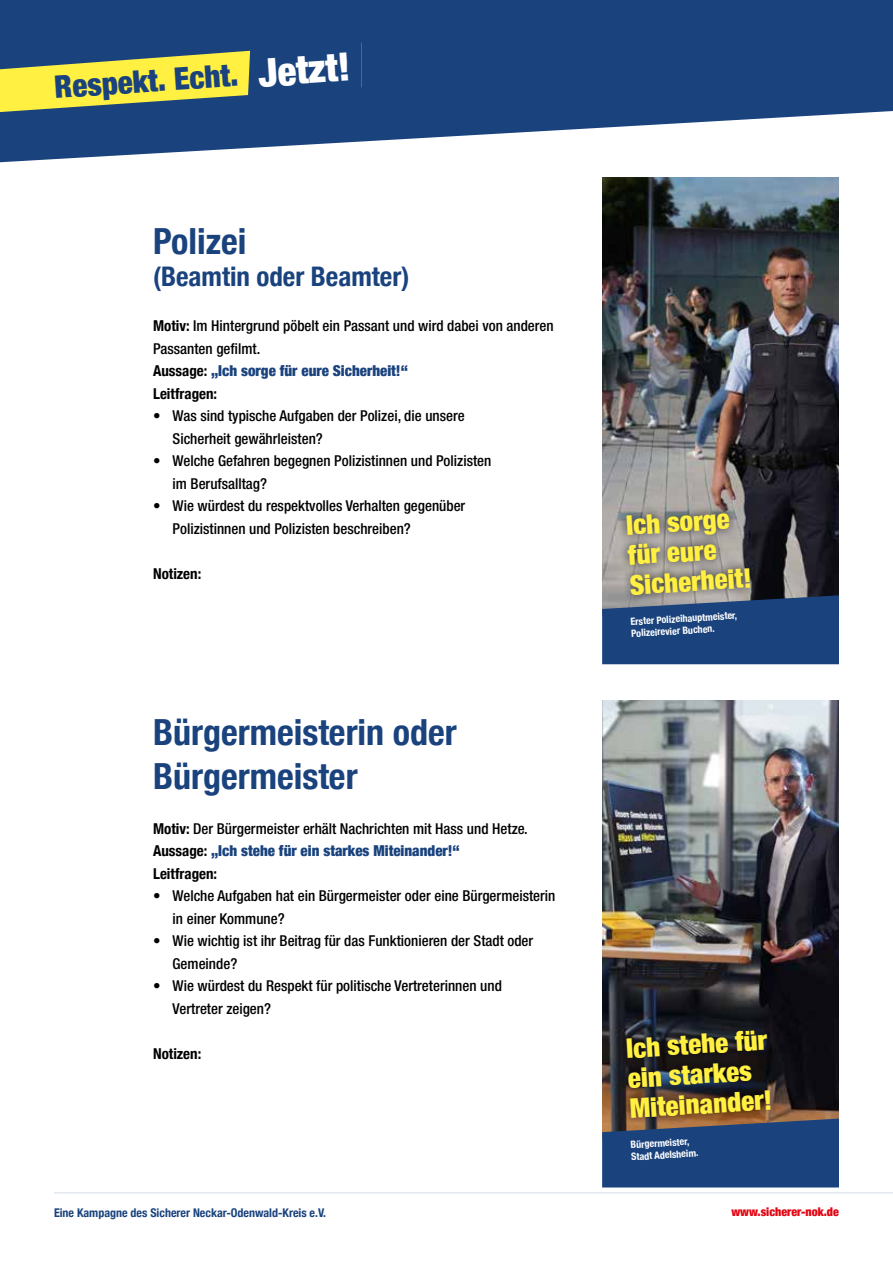
<style>
.page{position:relative;width:893px;height:1263px;background:#fff}
.page>*{position:absolute;margin:0;border:0;box-sizing:border-box;transform-origin:0 0}
.t1{font:700 condensed 36px/43.2px "Helvetica Neue";color:#1a437e}
.t2{font:900 condensed 31.05px "Helvetica Neue";color:#1a437e}
.t3{font:900 condensed 27px/30px "Helvetica Neue";color:#fff042}
.t4{font:700 condensed 27px "Helvetica Neue";color:#1a437e}
.t5{font:500 condensed 15px/22.5px "Helvetica Neue LT Std";color:#000}
.t6{font:900 condensed 15px/22.5px "Helvetica Neue";color:#1a437e}
.t7{font:700 condensed 15px "Helvetica Neue";color:#000}
.t8{font:700 condensed 12px "Helvetica Neue";color:#1a437e}
.t9{font:900 condensed 12px "Helvetica Neue";color:#e30613}
.t10{font:700 condensed 10.05px/12px "Helvetica Neue";color:#fff}
.s1{font-size:39px;color:#fff}
.s2{font-family:"Helvetica Neue";font-weight:700}
.s3{font-weight:700;color:#000}
</style>
<div class="page">
<hr style="left:54px;top:1193px;width:839px;height:1px;background:#1a437e">
<svg style="left:0;top:0;width:893px;height:162px;fill:#1a437e"></svg>
<img style="left:602px;top:700px;width:237px;height:320px">
<svg style="left:602px;top:1020px;width:237px;height:167px;background:#293145"></svg>
<img style="left:602px;top:177px;width:237px;height:321px">
<svg style="left:602px;top:498px;width:237px;height:166px;background:#4c5a70"></svg>
<svg style="left:0;top:38px;width:361px;height:75px;background:#758866"></svg>
<h2 class="t2" style="left:53px;top:62px;width:298px;rotate:-4deg">Respekt. Echt. <span class="s1">Jetzt!</span></h2>
<h1 class="t1" style="left:153px;top:217px;width:95px">Polizei</h1>
<h3 class="t4" style="left:153px;top:254px;width:258px">(Beamtin oder Beamter)</h3>
<p class="t5" style="left:153px;top:315px;width:402px"><span class="s2">Motiv:</span> Im Hintergrund pöbelt ein Passant und wird dabei von anderen<br>Passanten gefilmt.</p>
<p class="t6" style="left:153px;top:359px;width:256px"><span class="s3">Aussage:</span> „Ich sorge für eure Sicherheit!“<br><span class="s3">Leitfragen:</span></p>
<p class="t5" style="left:173px;top:405px;width:294px;text-indent:-20px">• Was sind typische Aufgaben der Polizei, die unsere<br>Sicherheit gewährleisten?</p>
<p class="t5" style="left:173px;top:450px;width:320px;text-indent:-20px">• Welche Gefahren begegnen Polizistinnen und Polizisten im Berufsalltag?</p>
<p class="t5" style="left:173px;top:495px;width:294px;text-indent:-20px">• Wie würdest du respektvolles Verhalten gegenüber<br>Polizistinnen und Polizisten beschreiben?</p>
<p class="t7" style="left:153px;top:561px;width:50px">Notizen:</p>
<h1 class="t1" style="left:153px;top:708px;width:305px">Bürgermeisterin oder<br>Bürgermeister</h1>
<p class="t5" style="left:153px;top:817px;width:376px"><span class="s2">Motiv:</span> Der Bürgermeister erhält Nachrichten mit Hass und Hetze.</p>
<p class="t6" style="left:153px;top:839px;width:308px"><span class="s3">Aussage:</span> „Ich stehe für ein starkes Miteinander!“<br><span class="s3">Leitfragen:</span></p>
<p class="t5" style="left:173px;top:884px;width:384px;text-indent:-20px">• Welche Aufgaben hat ein Bürgermeister oder eine Bürgermeisterin in einer Kommune?</p>
<p class="t5" style="left:173px;top:929px;width:362px;text-indent:-20px">• Wie wichtig ist ihr Beitrag für das Funktionieren der Stadt oder<br>Gemeinde?</p>
<p class="t5" style="left:173px;top:974px;width:331px;text-indent:-20px">• Wie würdest du Respekt für politische Vertreterinnen und<br>Vertreter zeigen?</p>
<p class="t7" style="left:153px;top:1041px;width:50px">Notizen:</p>
<h3 class="t3" style="left:624px;top:509px;width:123px;rotate:-4deg">Ich sorge für eure<br>Sicherheit!</h3>
<p class="t10" style="left:630px;top:614px;width:108px;rotate:-3deg">Erster Polizeihauptmeister,<br>Polizeirevier Buchen.</p>
<h3 class="t3" style="left:624px;top:1032px;width:144px;rotate:-4deg">Ich stehe für ein starkes<br>Miteinander!</h3>
<p class="t10" style="left:630px;top:1138px;width:69px;rotate:-3deg">Bürgermeister,<br>Stadt Adelsheim.</p>
<p class="t8" style="left:54px;top:1202px;width:274px">Eine Kampagne des Sicherer Neckar-Odenwald-Kreis e.V.</p>
<p class="t9" style="left:731px;top:1202px;width:109px">www.sicherer-nok.de</p>
</div>
